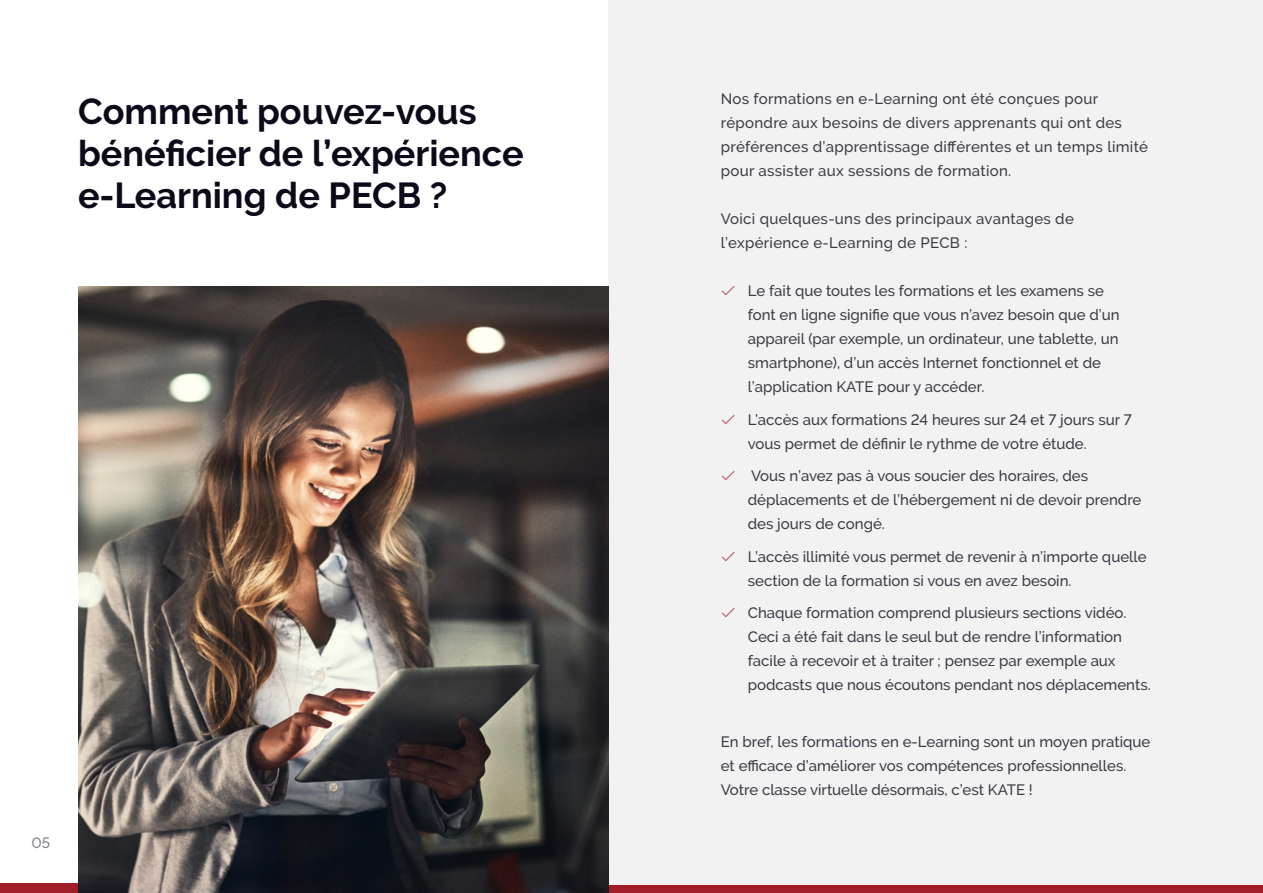
<style>
.page{position:relative;width:1263px;height:893px;background:#fff}
.page>*{position:absolute;margin:0;border:0;box-sizing:border-box;transform-origin:0 0}
.t1{font:700 36px/42px "Raleway";color:#0b0a19}
.Body{font:500 15px/24px "Raleway";color:#3c3b47}
.Body-2{font:500 15px/24px "Raleway";letter-spacing:.02em;color:#3c3b47}
.t2{font:500 15px "Raleway";color:#85858c}
.s1{font-family:"la solid 900";font-weight:400;color:#b44b54}
</style>
<div class="page">
<div style="left:0;top:884px;width:1263px;height:9px;background:#a11e29"></div>
<div style="left:609px;top:0;width:654px;height:884px;background:#f2f2f2"></div>
<img style="left:78px;top:286px;width:531px;height:607px">
<p class="t1" style="left:78px;top:90px;width:447px">Comment pouvez-vous bénéficier de l’expérience e-Learning de PECB ?</p>
<p class="t2" style="left:31px;top:834px;width:20px">05</p>
<p class="Body-2" style="left:721px;top:87px;width:429px">Nos formations en e-Learning ont été conçues pour répondre aux besoins de divers apprenants qui ont des préférences d’apprentissage différentes et un temps limité pour assister aux sessions de formation.</p>
<p class="Body-2" style="left:721px;top:207px;width:355px">Voici quelques-uns des principaux avantages de l’expérience e-Learning de PECB :</p>
<p class="Body" style="left:748px;top:279px;width:373px;text-indent:-27px"><span class="s1">â</span> Le fait que toutes les formations et les examens se font en ligne signifie que vous n’avez besoin que d’un appareil (par exemple, un ordinateur, une tablette, un smartphone), d’un accès Internet fonctionnel et de l’application KATE pour y accéder.</p>
<p class="Body" style="left:748px;top:407px;width:385px;text-indent:-27px"><span class="s1">â</span> L’accès aux formations 24 heures sur 24 et 7 jours sur 7 vous permet de définir le rythme de votre étude.</p>
<p class="Body" style="left:748px;top:464px;width:395px;text-indent:-27px"><span class="s1">â</span> Vous n’avez pas à vous soucier des horaires, des déplacements et de l’hébergement ni de devoir prendre des jours de congé.</p>
<p class="Body" style="left:748px;top:544px;width:400px;text-indent:-27px"><span class="s1">â</span> L’accès illimité vous permet de revenir à n’importe quelle section de la formation si vous en avez besoin.</p>
<p class="Body" style="left:748px;top:601px;width:404px;text-indent:-27px"><span class="s1">â</span> Chaque formation comprend plusieurs sections vidéo.<br>Ceci a été fait dans le seul but de rendre l’information facile à recevoir et à traiter ; pensez par exemple aux podcasts que nous écoutons pendant nos déplacements.</p>
<p class="Body" style="left:721px;top:729px;width:431px">En bref, les formations en e-Learning sont un moyen pratique et efficace d’améliorer vos compétences professionnelles.</p>
<p class="Body" style="left:721px;top:777px;width:314px">Votre classe virtuelle désormais, c’est KATE !</p>
</div>
